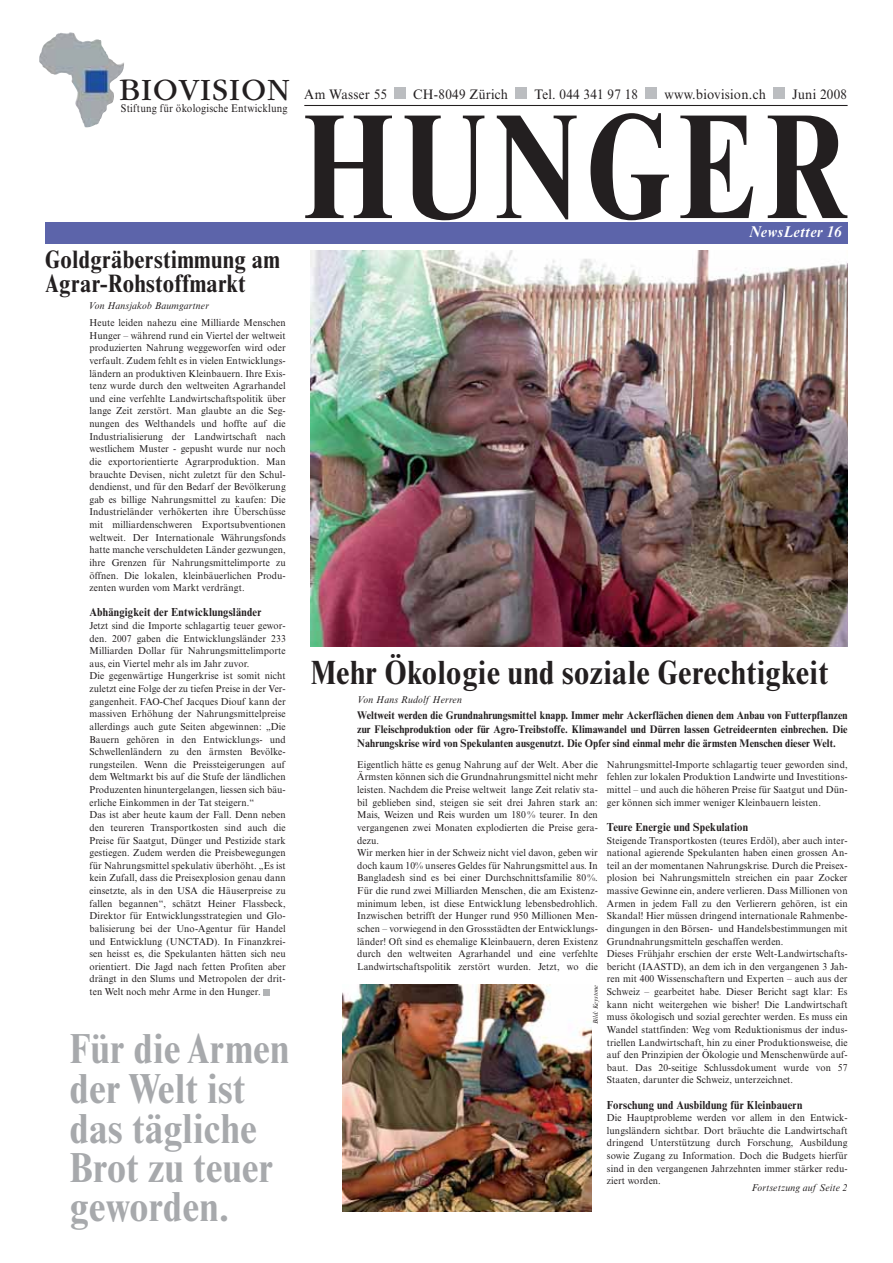
<style>
.page{position:relative;width:893px;height:1263px;background:#fff}
.page>*{position:absolute;margin:0;border:0;box-sizing:border-box;transform-origin:0 0}
.t1{font:700 condensed 150.3px "Times New Roman MT Std";letter-spacing:.05em;color:#231f20;scale:.95 1}
.t2{font:700 condensed 42.45px/39.5px "Times New Roman MT Std";letter-spacing:.005em;color:#a7a9ac}
.t3{font:700 condensed 33.9px "Times New Roman MT Std";letter-spacing:.01em;color:#231f20}
.t4{font:32.25px "ITC Garamond Std";letter-spacing:.03em;color:#231f20}
.t5{font:700 condensed 25.5px/24.5px "Times New Roman MT Std";letter-spacing:.01em;color:#231f20}
.t6{font:italic 700 15.6px "Times New Roman MT Std";letter-spacing:.01em;color:#fff;scale:.95 1}
.t7{font:13.8px "Times New Roman MT Std";letter-spacing:.02em;color:#231f20;scale:.95 1}
.t8{font:700 11.7px "Times New Roman MT Std";letter-spacing:.02em;color:#231f20;scale:.91 1}
.t9{font:700 11.1px/13.8px "Times New Roman MT Std";letter-spacing:.01em;color:#231f20;text-align:justify;scale:.91 1}
.t10{font:11.1px "Times New Roman MT Std";letter-spacing:.02em;color:#231f20;scale:.9 1}
.t11{font:10.05px/12.6px "Times New Roman MT Std";letter-spacing:.01em;color:#231f20;text-align:justify;scale:.95 1}
.t12{font:italic 10.05px "Times New Roman MT Std";letter-spacing:.025em;color:#231f20;scale:.95 1}
.t13{font:italic 6.75px "Times New Roman MT Std";letter-spacing:.01em;color:#231f20;scale:.95 1}
</style>
<div class="page">
<div style="left:45px;top:223px;width:802px;height:21px;background:#5c64aa"></div>
<div style="left:394px;top:87px;width:12px;height:12px;background:#bbbdc0"></div>
<div style="left:515px;top:87px;width:12px;height:12px;background:#bbbdc0"></div>
<div style="left:645px;top:87px;width:12px;height:12px;background:#bbbdc0"></div>
<div style="left:773px;top:87px;width:12px;height:12px;background:#bbbdc0"></div>
<hr style="left:304px;top:105px;width:543px;height:1px;background:#231f20">
<img style="left:311px;top:250px;width:536px;height:396px">
<img style="left:39px;top:32px;width:85px;height:96px">
<img style="left:343px;top:985px;width:248px;height:226px">
<svg style="left:263px;top:989px;width:6px;height:6px"></svg>
<h3 class="t4" style="left:119px;top:70px;width:172px">BIOVISION</h3>
<p class="t10" style="left:121px;top:103px;width:187px">Stiftung für ökologische Entwicklung</p>
<h3 class="t5" style="left:45px;top:248px;width:236px">Goldgräberstimmung am<br>Agrar-Rohstoffmarkt</h3>
<p class="t12" style="left:88px;top:302px;width:128px">Von Hansjakob Baumgartner</p>
<p class="t11" style="left:89px;top:317px;width:208px">Heute leiden nahezu eine Milliarde Menschen Hunger – während rund ein Viertel der weltweit produzierten Nahrung weggeworfen wird oder verfault. Zudem fehlt es in vielen Entwicklungs&shy;ländern an produktiven Kleinbauern. Ihre Exis&shy;tenz wurde durch den weltweiten Agrarhandel und eine verfehlte Landwirtschaftspolitik über lange Zeit zerstört. Man glaubte an die Seg&shy;nungen des Welthandels und hoffte auf die Industrialisierung der Landwirtschaft nach westlichem Muster - gepusht wurde nur noch die exportorientierte Agrarproduktion. Man brauchte Devisen, nicht zuletzt für den Schul&shy;dendienst, und für den Bedarf der Bevölkerung gab es billige Nahrungsmittel zu kaufen: Die Industrieländer verhökerten ihre Überschüsse mit milliardenschweren Exportsubventionen weltweit. Der Internationale Währungsfonds hatte manche verschuldeten Länder gezwungen, ihre Grenzen für Nahrungsmittelimporte zu öffnen. Die lokalen, kleinbäuerlichen Produ&shy;zenten wurden vom Markt verdrängt.</p>
<p class="t8" style="left:89px;top:608px;width:191px">Abhängigkeit der Entwicklungsländer</p>
<p class="t11" style="left:89px;top:620px;width:208px;text-align:left">Jetzt sind die Importe schlagartig teuer gewor&shy;den. 2007 gaben die Entwicklungsländer 233<br>Milliarden Dollar für Nahrungsmittelimporte aus, ein Viertel mehr als im Jahr zuvor.<br>Die gegenwärtige Hungerkrise ist somit nicht zuletzt eine Folge der zu tiefen Preise in der Ver&shy;gangenheit. FAO-Chef Jacques Diouf kann der massiven Erhöhung der Nahrungsmittelpreise allerdings auch gute Seiten abgewinnen: „Die Bauern gehören in den Entwicklungs- und Schwellenländern zu den ärmsten Bevölke&shy;rungsteilen. Wenn die Preissteigerungen auf dem Weltmarkt bis auf die Stufe der ländlichen Produzenten hinuntergelangen, liessen sich bäu&shy;erliche Einkommen in der Tat steigern.“<br>Das ist aber heute kaum der Fall. Denn neben den teureren Transportkosten sind auch die Preise für Saatgut, Dünger und Pestizide stark gestiegen. Zudem werden die Preisbewegungen für Nahrungsmittel spekulativ überhöht. „Es ist kein Zufall, dass die Preisexplosion genau dann einsetzte, als in den USA die Häuserpreise zu fallen begannen“, schätzt Heiner Flassbeck, Direktor für Entwicklungsstrategien und Glo&shy;balisierung bei der Uno-Agentur für Handel und Entwicklung (UNCTAD). In Finanzkrei&shy;sen heisst es, die Spekulanten hätten sich neu orientiert. Die Jagd nach fetten Profiten aber drängt in den Slums und Metropolen der drit&shy;ten Welt noch mehr Arme in den Hunger.</p>
<h2 class="t2" style="left:70px;top:1031px;width:221px">Für die Armen der Welt ist das tägliche<br>Brot zu teuer geworden.</h2>
<h3 class="t7" style="left:304px;top:89px;width:89px">Am Wasser 55</h3>
<h3 class="t7" style="left:413px;top:89px;width:101px">CH-8049 Zürich</h3>
<h3 class="t7" style="left:534px;top:89px;width:111px">Tel. 044 341 97 18</h3>
<h3 class="t7" style="left:664px;top:89px;width:108px">www.biovision.ch</h3>
<h3 class="t7" style="left:792px;top:89px;width:59px">Juni 2008</h3>
<h1 class="t1" style="left:302px;top:102px;width:576px">HUNGER</h1>
<h3 class="t6" style="left:749px;top:226px;width:99px">NewsLetter 16</h3>
<h3 class="t3" style="left:311px;top:658px;width:519px">Mehr Ökologie und soziale Gerechtigkeit</h3>
<p class="t9" style="left:357px;top:710px;width:540px">Weltweit werden die Grundnahrungsmittel knapp. Immer mehr Ackerflächen dienen dem Anbau von Futterpflanzen zur Fleischproduktion oder für Agro-Treibstoffe. Klimawandel und Dürren lassen Getreideernten einbrechen. Die Nahrungskrise wird von Spekulanten ausgenutzt. Die Opfer sind einmal mehr die ärmsten Menschen dieser Welt.</p>
<p class="t12" style="left:357px;top:696px;width:112px">Von Hans Rudolf Herren</p>
<p class="t11" style="left:357px;top:759px;width:255px;text-align:left">Eigentlich hätte es genug Nahrung auf der Welt. Aber die Ärmsten können sich die Grundnahrungsmittel nicht mehr leisten. Nachdem die Preise weltweit lange Zeit relativ sta&shy;bil geblieben sind, steigen sie seit drei Jahren stark an:<br>Mais, Weizen und Reis wurden um 180 % teurer. In den vergangenen zwei Monaten explodierten die Preise gera&shy;dezu.<br>Wir merken hier in der Schweiz nicht viel davon, geben wir doch kaum 10% unseres Geldes für Nahrungsmittel aus. In Bangladesh sind es bei einer Durchschnittsfamilie 80 %.<br>Für die rund zwei Milliarden Menschen, die am Existenz&shy;minimum leben, ist diese Entwicklung lebensbedrohlich.<br>Inzwischen betrifft der Hunger rund 950 Millionen Men&shy;schen – vorwiegend in den Grossstädten der Entwicklungs&shy;länder! Oft sind es ehemalige Kleinbauern, deren Existenz durch den weltweiten Agrarhandel und eine verfehlte Landwirtschaftspolitik zerstört wurden. Jetzt, wo die</p>
<p class="t11" style="left:607px;top:759px;width:255px">Nahrungsmittel-Importe schlagartig teuer geworden sind, fehlen zur lokalen Produktion Landwirte und Investitions&shy;mittel – und auch die höheren Preise für Saatgut und Dün&shy;ger können sich immer weniger Kleinbauern leisten.</p>
<p class="t8" style="left:607px;top:823px;width:157px">Teure Energie und Spekulation</p>
<p class="t11" style="left:607px;top:835px;width:255px;text-align:left">Steigende Transportkosten (teures Erdöl), aber auch inter&shy;national agierende Spekulanten haben einen grossen An&shy;teil an der momentanen Nahrungskrise. Durch die Preisex&shy;plosion bei Nahrungsmitteln streichen ein paar Zocker massive Gewinne ein, andere verlieren. Dass Millionen von Armen in jedem Fall zu den Verlierern gehören, ist ein Skandal! Hier müssen dringend internationale Rahmenbe&shy;dingungen in den Börsen- und Handelsbestimmungen mit Grundnahrungsmitteln geschaffen werden.<br>Dieses Frühjahr erschien der erste Welt-Landwirtschafts&shy;bericht (IAASTD), an dem ich in den vergangenen 3 Jah&shy;ren mit 400 Wissenschaftern und Experten – auch aus der Schweiz – gearbeitet habe. Dieser Bericht sagt klar: Es kann nicht weitergehen wie bisher! Die Landwirtschaft muss ökologisch und sozial gerechter werden. Es muss ein Wandel stattfinden: Weg vom Reduktionismus der indus&shy;triellen Landwirtschaft, hin zu einer Produktionsweise, die auf den Prinzipien der Ökologie und Menschenwürde auf&shy;baut. Das 20-seitige Schlussdokument wurde von 57<br>Staaten, darunter die Schweiz, unterzeichnet.</p>
<p class="t8" style="left:607px;top:1101px;width:216px">Forschung und Ausbildung für Kleinbauern</p>
<p class="t11" style="left:607px;top:1112px;width:255px">Die Hauptprobleme werden vor allem in den Entwick&shy;lungsländern sichtbar. Dort bräuchte die Landwirtschaft dringend Unterstützung durch Forschung, Ausbildung sowie Zugang zu Information. Doch die Budgets hierfür sind in den vergangenen Jahrzehnten immer stärker redu&shy;ziert worden.</p>
<p class="t13" style="left:592px;top:1024px;width:43px;rotate:-90deg">Bild: Keystone</p>
<p class="t12" style="left:752px;top:1184px;width:102px">Fortsetzung auf Seite 2</p>
</div>
